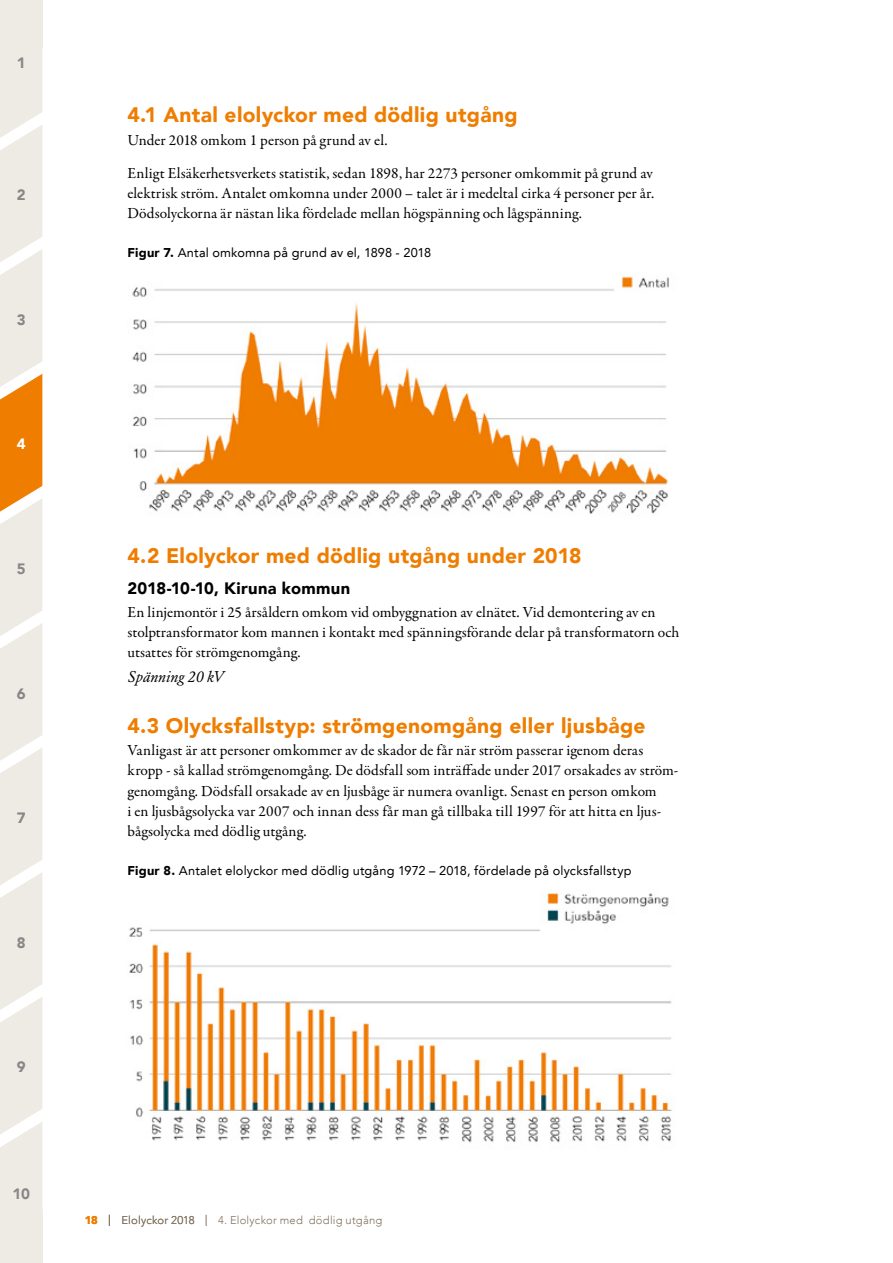
<style>
.page{position:relative;width:893px;height:1263px;background:#fff}
.page>*{position:absolute;margin:0;border:0;box-sizing:border-box;transform-origin:0 0}
.Underrubrik_H3{font:900 21px "Avenir LT";letter-spacing:.015em;color:#ef7d00}
.Underrubrik_H4{font:900 16.5px "Avenir LT";letter-spacing:.02em;color:#000}
.Brödtext_P{font:15.45px/20.2px "Garamond Premr Pro";color:#000}
.Brödtext_P-2{font:italic 15.45px "Garamond BE";letter-spacing:.005em;color:#000}
.t1{font:900 15px "Avenir LT";color:#878787}
.t2{font:900 15px "Avenir LT";color:#fff}
.Tabell_-_Rubrik_P{font:12.75px "Avenir LT";letter-spacing:.015em;color:#000}
.t3{font:300 11.25px "Avenir LT";letter-spacing:.02em;color:#80715d}
.t4{font:900 11.25px "Avenir LT";color:#ef7d00}
.s1{font-weight:900}
.s2{font-weight:300;font-size:15px;color:#80715d}
.s3{font-size:15px}
</style>
<div class="page">
<svg style="left:0;top:0;width:42px;height:1263px"></svg>
<img style="left:132px;top:276px;width:537px;height:238px">
<img style="left:129px;top:892px;width:543px;height:251px">
<p class="t1" style="left:17px;top:54px;width:10px">1</p>
<p class="t1" style="left:17px;top:186px;width:10px">2</p>
<p class="t1" style="left:17px;top:310px;width:10px">3</p>
<p class="t2" style="left:17px;top:435px;width:10px">4</p>
<p class="t1" style="left:17px;top:560px;width:10px">5</p>
<p class="t1" style="left:17px;top:684px;width:10px">6</p>
<p class="t1" style="left:17px;top:809px;width:10px">7</p>
<p class="t1" style="left:17px;top:933px;width:10px">8</p>
<p class="t1" style="left:17px;top:1058px;width:10px">9</p>
<p class="t1" style="left:13px;top:1184px;width:19px">10</p>
<h2 class="Underrubrik_H3" style="left:128px;top:102px;width:392px">4.1 Antal elolyckor med dödlig utgång</h2>
<p class="Brödtext_P" style="left:128px;top:130px;width:261px">Under 2018 omkom 1 person på grund av el.</p>
<p class="Brödtext_P" style="left:128px;top:163px;width:528px;text-align:justify">Enligt Elsäkerhetsverkets statistik, sedan 1898, har 2273 personer omkommit på grund av elektrisk ström. Antalet omkomna under 2000 – talet är i medeltal cirka 4 personer per år.<br>Dödsolyckorna är nästan lika fördelade mellan högspänning och lågspänning.</p>
<p class="Tabell_-_Rubrik_P" style="left:128px;top:245px;width:305px"><span class="s1">Figur 7.</span> Antal omkomna på grund av el, 1898 - 2018</p>
<h3 class="Underrubrik_H3" style="left:128px;top:543px;width:456px">4.2 Elolyckor med dödlig utgång under 2018</h3>
<h4 class="Underrubrik_H4" style="left:128px;top:578px;width:224px">2018-10-10, Kiruna kommun</h4>
<p class="Brödtext_P" style="left:128px;top:602px;width:553px">En linjemontör i 25 årsåldern omkom vid ombyggnation av elnätet. Vid demontering av en stolptransformator kom mannen i kontakt med spänningsförande delar på transformatorn och utsattes för strömgenomgång.</p>
<p class="Brödtext_P-2" style="left:128px;top:667px;width:98px">Spänning 20 kV</p>
<h3 class="Underrubrik_H3" style="left:128px;top:713px;width:520px">4.3 Olycksfallstyp: strömgenomgång eller ljusbåge</h3>
<p class="Brödtext_P" style="left:128px;top:740px;width:552px">Vanligast är att personer omkommer av de skador de får när ström passerar igenom deras kropp - så kallad strömgenomgång. De dödsfall som inträffade under 2017 orsakades av ström&shy;genomgång. Dödsfall orsakade av en ljusbåge är numera ovanligt. Senast en person omkom<br>i en ljusbågsolycka var 2007 och innan dess får man gå tillbaka till 1997 för att hitta en ljus&shy;bågsolycka med dödlig utgång.</p>
<p class="Tabell_-_Rubrik_P" style="left:128px;top:863px;width:505px"><span class="s1">Figur 8.</span> Antalet elolyckor med dödlig utgång 1972 – 2018, fördelade på olycksfallstyp</p>
<p class="t4" style="left:85px;top:1213px;width:28px">18 <span class="s2">l</span></p>
<p class="t3" style="left:122px;top:1213px;width:262px">Elolyckor 2018 <span class="s3">l</span> 4. Elolyckor med dödlig utgång</p>
</div>
